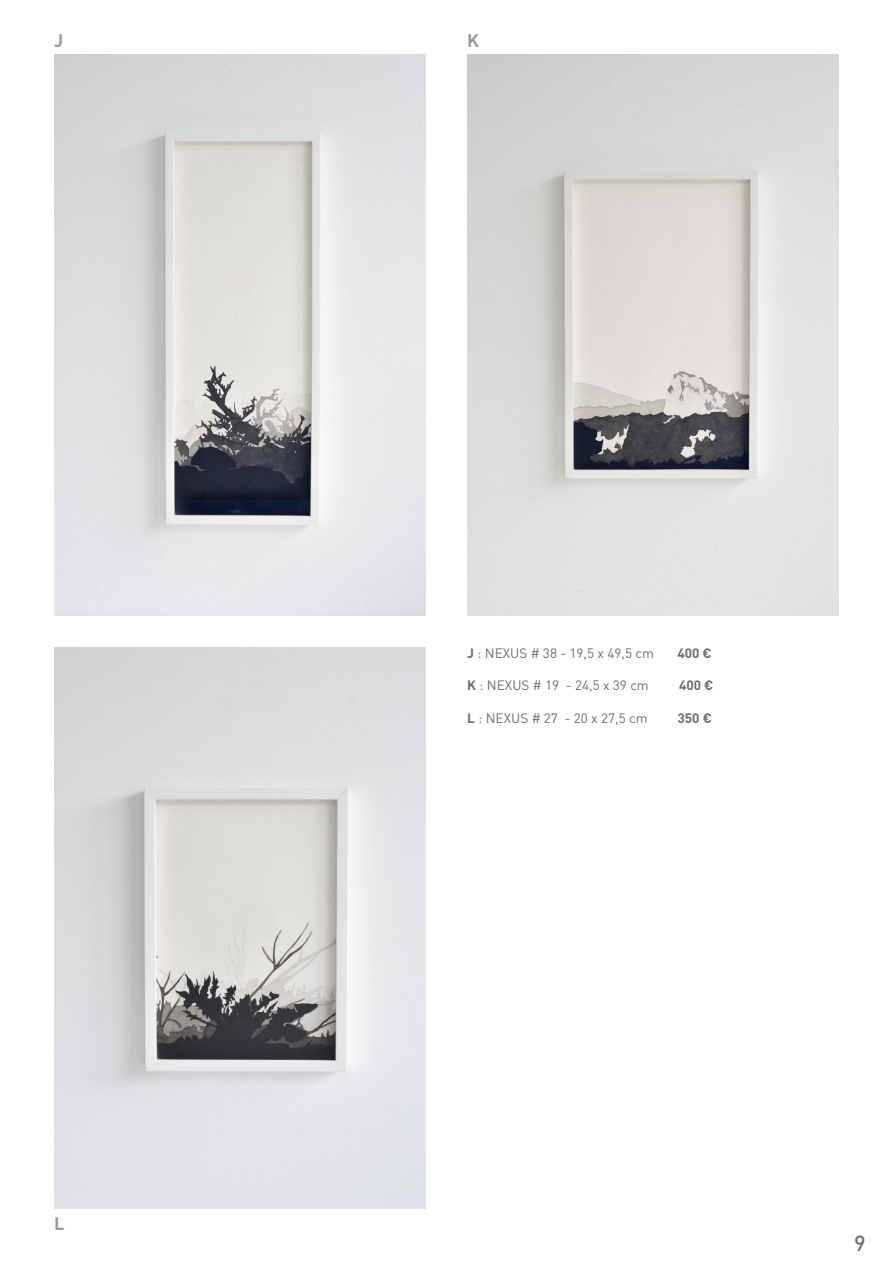
<style>
.page{position:relative;width:893px;height:1263px;background:#fff}
.page>*{position:absolute;margin:0;border:0;box-sizing:border-box;transform-origin:0 0}
.t1{font:500 21.6px "DIN Pro";color:#6e6e6d}
.t2{font:700 18px "DIN Pro";color:#9b9b9b}
.t3{font:13.5px "DIN Pro";color:#6e6e6d}
.t4{font:700 13.5px "DIN Pro";color:#6e6e6d}
.s1{font-weight:700}
</style>
<div class="page">
<img style="left:467px;top:54px;width:372px;height:561px">
<img style="left:54px;top:54px;width:372px;height:561px">
<img style="left:54px;top:648px;width:372px;height:561px">
<h2 class="t2" style="left:54px;top:29px;width:11px">J</h2>
<h2 class="t2" style="left:467px;top:29px;width:13px">K</h2>
<h2 class="t2" style="left:54px;top:1211px;width:12px">L</h2>
<p class="t3" style="left:467px;top:644px;width:188px"><span class="s1">J</span> : NEXUS # 38 - 19,5 x 49,5 cm</p>
<p class="t4" style="left:677px;top:644px;width:36px">400 €</p>
<p class="t3" style="left:467px;top:676px;width:183px"><span class="s1">K</span> : NEXUS # 19 - 24,5 x 39 cm</p>
<p class="t4" style="left:679px;top:676px;width:36px">400 €</p>
<p class="t3" style="left:467px;top:709px;width:182px"><span class="s1">L</span> : NEXUS # 27 - 20 x 27,5 cm</p>
<p class="t4" style="left:678px;top:709px;width:36px">350 €</p>
<h1 class="t1" style="left:854px;top:1228px;width:13px">9</h1>
</div>
